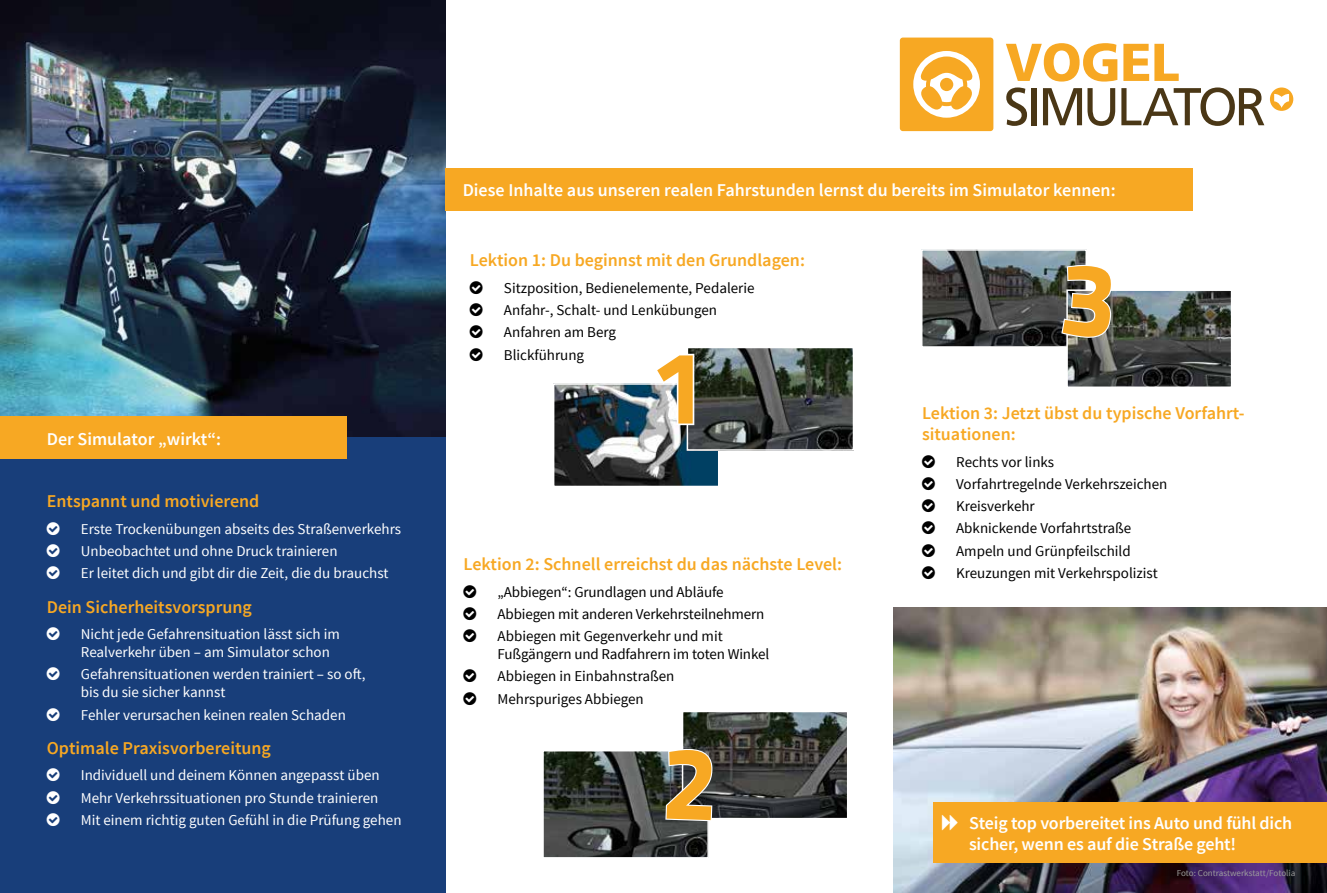
<style>
.page{position:relative;width:1327px;height:893px;background:#fff}
.page>*{position:absolute;margin:0;border:0;box-sizing:border-box;transform-origin:0 0}
.t1{font:103.2px "Titillium Text 25 L 999 wt";color:#f7a823}
.t2{font:600 18px/21.6px "Source Sans Pro";color:#f7a823}
.t3{font:600 18px/21.6px "Source Sans Pro";letter-spacing:-.005em;color:#fff}
.t4{font:15px/22.2px "Source Sans Pro";color:#fff}
.t5{font:15px/22.2px "Source Sans Pro";color:#000}
.t6{font:9px "Source Sans Pro";color:#9d9d9c}
</style>
<div class="page">
<div style="left:0;top:373px;width:446px;height:520px;background:#183e7a"></div>
<img style="left:0;top:0;width:446px;height:437px">
<svg style="left:1006px;top:43px;width:258px;height:83px"></svg>
<svg style="left:1270px;top:87px;width:23px;height:24px"></svg>
<div style="left:900px;top:38px;width:93px;height:93px;background:#f7a823;border-radius:3px"></div>
<svg style="left:913px;top:51px;width:67px;height:67px"></svg>
<img style="left:556px;top:386px;width:160px;height:98px">
<div style="left:553px;top:383px;width:166px;height:104px;border:2px solid #fff"></div>
<img style="left:689px;top:350px;width:162px;height:98px">
<div style="left:686px;top:347px;width:168px;height:104px;border:2px solid #fff"></div>
<svg style="left:652px;top:352px;width:44px;height:75px"></svg>
<img style="left:545px;top:753px;width:161px;height:103px">
<div style="left:542px;top:750px;width:167px;height:109px;border:2px solid #fff"></div>
<img style="left:714px;top:714px;width:131px;height:102px">
<div style="left:682px;top:711px;width:166px;height:108px;border:2px solid #fff"></div>
<img style="left:924px;top:252px;width:160px;height:93px">
<div style="left:921px;top:249px;width:166px;height:99px;border:2px solid #fff"></div>
<img style="left:1114px;top:292px;width:115px;height:93px">
<div style="left:1066px;top:289px;width:166px;height:99px;border:2px solid #fff"></div>
<div style="left:0;top:417px;width:346px;height:42px;background:#f7a823"></div>
<div style="left:446px;top:168px;width:747px;height:42px;background:#f7a823"></div>
<img style="left:893px;top:607px;width:434px;height:286px">
<div style="left:933px;top:802px;width:394px;height:61px;background:#f7a823"></div>
<svg style="left:664px;top:711px;width:50px;height:111px"></svg>
<img style="left:1060px;top:263px;width:54px;height:125px">
<p class="t3" style="left:47px;top:428px;width:176px">Der Simulator „wirkt“:</p>
<p class="t2" style="left:47px;top:491px;width:214px">Entspannt und motivierend</p>
<p class="t4" style="left:81px;top:518px;width:322px">Erste Trockenübungen abseits des Straßenverkehrs<br>Unbeobachtet und ohne Druck trainieren<br>Er leitet dich und gibt dir die Zeit, die du brauchst</p>
<p class="t2" style="left:47px;top:596px;width:207px">Dein Sicherheitsvorsprung</p>
<p class="t4" style="left:81px;top:625px;width:260px;line-height:18px">Nicht jede Gefahrensituation lässt sich im<br>Realverkehr üben – am Simulator schon</p>
<p class="t4" style="left:81px;top:666px;width:286px;line-height:18px">Gefahrensituationen werden trainiert – so oft, bis du sie sicher kannst</p>
<p class="t4" style="left:81px;top:704px;width:267px">Fehler verursachen keinen realen Schaden</p>
<p class="t2" style="left:47px;top:738px;width:226px">Optimale Praxisvorbereitung</p>
<p class="t4" style="left:81px;top:765px;width:322px">Individuell und deinem Können angepasst üben<br>Mehr Verkehrssituationen pro Stunde trainieren<br>Mit einem richtig guten Gefühl in die Prüfung gehen</p>
<p class="t3" style="left:463px;top:180px;width:654px">Diese Inhalte aus unseren realen Fahrstunden lernst du bereits im Simulator kennen:</p>
<p class="t2" style="left:470px;top:250px;width:336px">Lektion 1: Du beginnst mit den Grundlagen:</p>
<p class="t5" style="left:504px;top:277px;width:252px">Sitzposition, Bedienelemente, Pedalerie<br>Anfahr-, Schalt- und Lenkübungen<br>Anfahren am Berg<br>Blickführung</p>
<h1 class="t1" style="left:654px;top:306px;width:56px">1</h1>
<p class="t2" style="left:463px;top:554px;width:380px">Lektion 2: Schnell erreichst du das nächste Level:</p>
<p class="t5" style="left:497px;top:581px;width:268px">„Abbiegen“: Grundlagen und Abläufe<br>Abbiegen mit anderen Verkehrsteilnehmern<br>Abbiegen mit Gegenverkehr und mit</p>
<p class="t5" style="left:497px;top:643px;width:273px">Fußgängern und Radfahrern im toten Winkel<br>Abbiegen in Einbahnstraßen<br>Mehrspuriges Abbiegen</p>
<p class="t2" style="left:922px;top:402px;width:322px">Lektion 3: Jetzt übst du typische Vorfahrt&shy;situationen:</p>
<p class="t5" style="left:956px;top:451px;width:213px">Rechts vor links<br>Vorfahrtregelnde Verkehrszeichen<br>Kreisverkehr<br>Abknickende Vorfahrtstraße<br>Ampeln und Grünpfeilschild<br>Kreuzungen mit Verkehrspolizist</p>
<p class="t3" style="left:969px;top:812px;width:325px">Steig top vorbereitet ins Auto und fühl dich sicher, wenn es auf die Straße geht!</p>
<p class="t6" style="left:1176px;top:867px;width:120px">Foto: Contrastwerkstatt/Fotolia</p>
</div>
